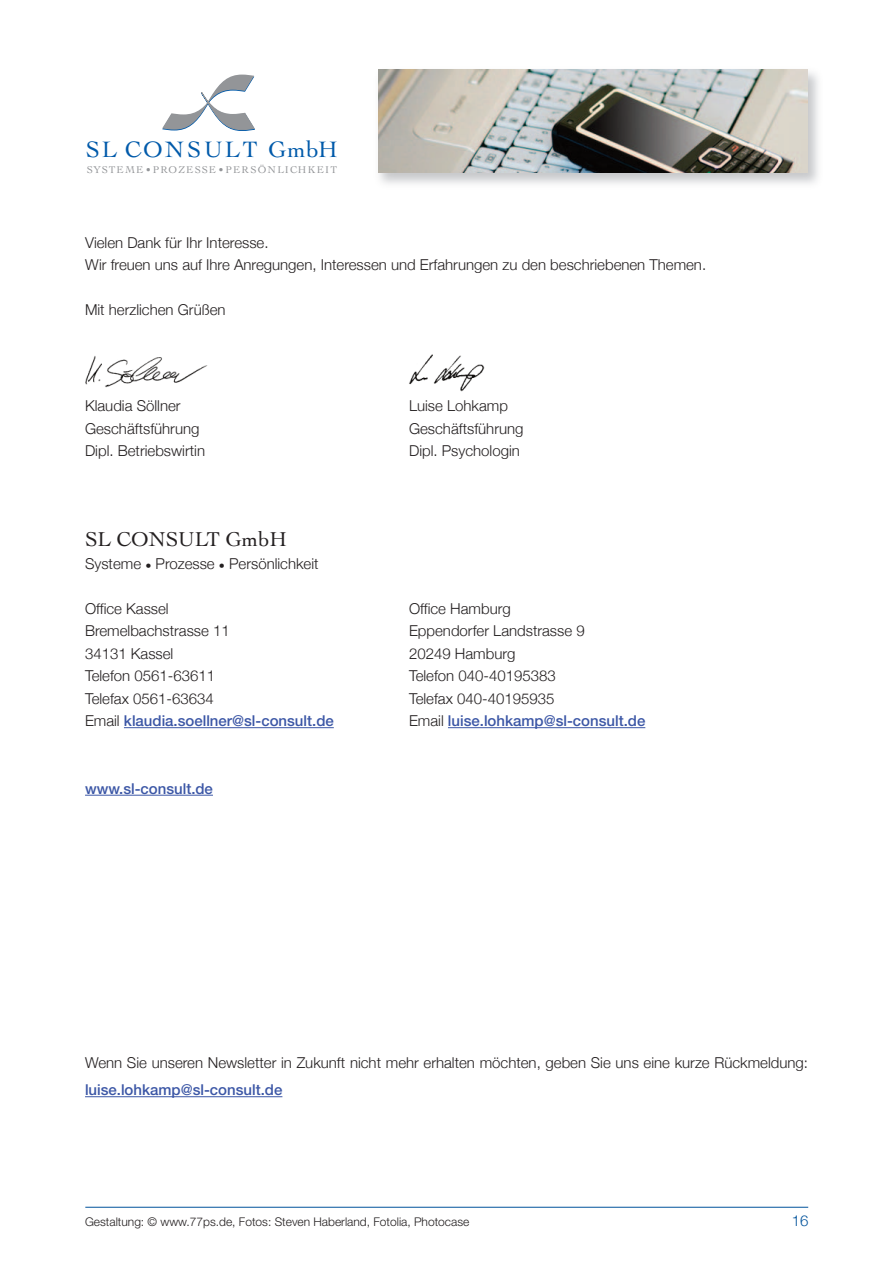
<style>
.page{position:relative;width:893px;height:1263px;background:#fff}
.page>*{position:absolute;margin:0;border:0;box-sizing:border-box;transform-origin:0 0}
.t1{font:23.55px "Cochin";letter-spacing:.08em;color:#015aaa}
.t2{font:21px "Cochin";color:#231f20}
.t3{font:300 15px/22.5px "Helvetica Neue";color:#231f20}
.t4{font:500 15px "Helvetica Neue";color:#3c57a6}
.t5{font:300 15px "Helvetica Neue";color:#01529b}
.t6{font:300 12px "Helvetica Neue";color:#231f20}
.t7{font:10.35px "Cochin";letter-spacing:.115em;color:#939598}
.s1{font-family:"Lucida Grande";font-weight:400;font-size:10.5px}
.s2{font-weight:300;color:#231f20}
</style>
<div class="page">
<svg style="left:162px;top:75px;width:93px;height:56px"></svg>
<img style="left:378px;top:69px;width:440px;height:115px">
<img style="left:378px;top:70px;width:430px;height:102px">
<hr style="left:85px;top:1207px;width:723px;height:1px;background:#01529b">
<img style="left:85px;top:356px;width:123px;height:32px">
<img style="left:409px;top:354px;width:76px;height:38px">
<hr style="left:124px;top:727px;width:210px;height:1px;background:#3c57a6">
<hr style="left:448px;top:727px;width:197px;height:1px;background:#3c57a6">
<hr style="left:85px;top:795px;width:128px;height:1px;background:#3c57a6">
<hr style="left:85px;top:1096px;width:197px;height:1px;background:#3c57a6">
<h1 class="t1" style="left:86px;top:136px;width:254px">SL CON SU LT Gmb H</h1>
<p class="t7" style="left:87px;top:163px;width:252px">SYST EME •PROZ ESSE •PERSÖNLIC HKEIT</p>
<p class="t3" style="left:85px;top:231px;width:623px">Vielen Dank für Ihr Interesse.<br>Wir freuen uns auf Ihre Anregungen, Interessen und Erfahrungen zu den beschriebenen Themen.</p>
<p class="t3" style="left:85px;top:298px;width:142px">Mit herzlichen Grüßen</p>
<p class="t3" style="left:85px;top:394px;width:97px">Klaudia Söllner</p>
<p class="t3" style="left:409px;top:394px;width:100px">Luise Lohkamp</p>
<p class="t3" style="left:85px;top:417px;width:116px">Geschäftsführung</p>
<p class="t3" style="left:409px;top:417px;width:116px">Geschäftsführung</p>
<p class="t3" style="left:85px;top:439px;width:121px">Dipl. Betriebswirtin</p>
<p class="t3" style="left:409px;top:439px;width:112px">Dipl. Psychologin</p>
<h2 class="t2" style="left:85px;top:527px;width:203px">SL CONSULT GmbH</h2>
<p class="t3" style="left:85px;top:552px;width:235px">Systeme <span class="s1">●</span> Prozesse <span class="s1">●</span> Persönlichkeit</p>
<p class="t3" style="left:85px;top:597px;width:85px">Office Kassel</p>
<p class="t3" style="left:409px;top:597px;width:103px">Office Hamburg</p>
<p class="t3" style="left:85px;top:619px;width:146px">Bremelbachstrasse 11</p>
<p class="t3" style="left:409px;top:619px;width:177px">Eppendorfer Landstrasse 9</p>
<p class="t3" style="left:85px;top:642px;width:90px">34131 Kassel</p>
<p class="t3" style="left:409px;top:642px;width:108px">20249 Hamburg</p>
<p class="t3" style="left:85px;top:664px;width:132px">Telefon 0561-63611</p>
<p class="t3" style="left:409px;top:664px;width:148px">Telefon 040-40195383</p>
<p class="t3" style="left:85px;top:687px;width:130px">Telefax 0561-63634</p>
<p class="t3" style="left:409px;top:687px;width:147px">Telefax 040-40195935</p>
<p class="t4" style="left:85px;top:715px;width:250px"><span class="s2">Email</span> klaudia.soellner@sl-consult.de</p>
<p class="t4" style="left:409px;top:715px;width:238px"><span class="s2">Email</span> luise.lohkamp@sl-consult.de</p>
<p class="t4" style="left:85px;top:783px;width:129px">www.sl-consult.de</p>
<p class="t3" style="left:85px;top:1051px;width:724px">Wenn Sie unseren Newsletter in Zukunft nicht mehr erhalten möchten, geben Sie uns eine kurze Rückmeldung:</p>
<p class="t4" style="left:85px;top:1084px;width:199px">luise.lohkamp@sl-consult.de</p>
<p class="t6" style="left:85px;top:1217px;width:386px">Gestaltung: © www.77ps.de, Fotos: Steven Haberland, Fotolia, Photocase</p>
<p class="t5" style="left:792px;top:1212px;width:18px">16</p>
</div>
